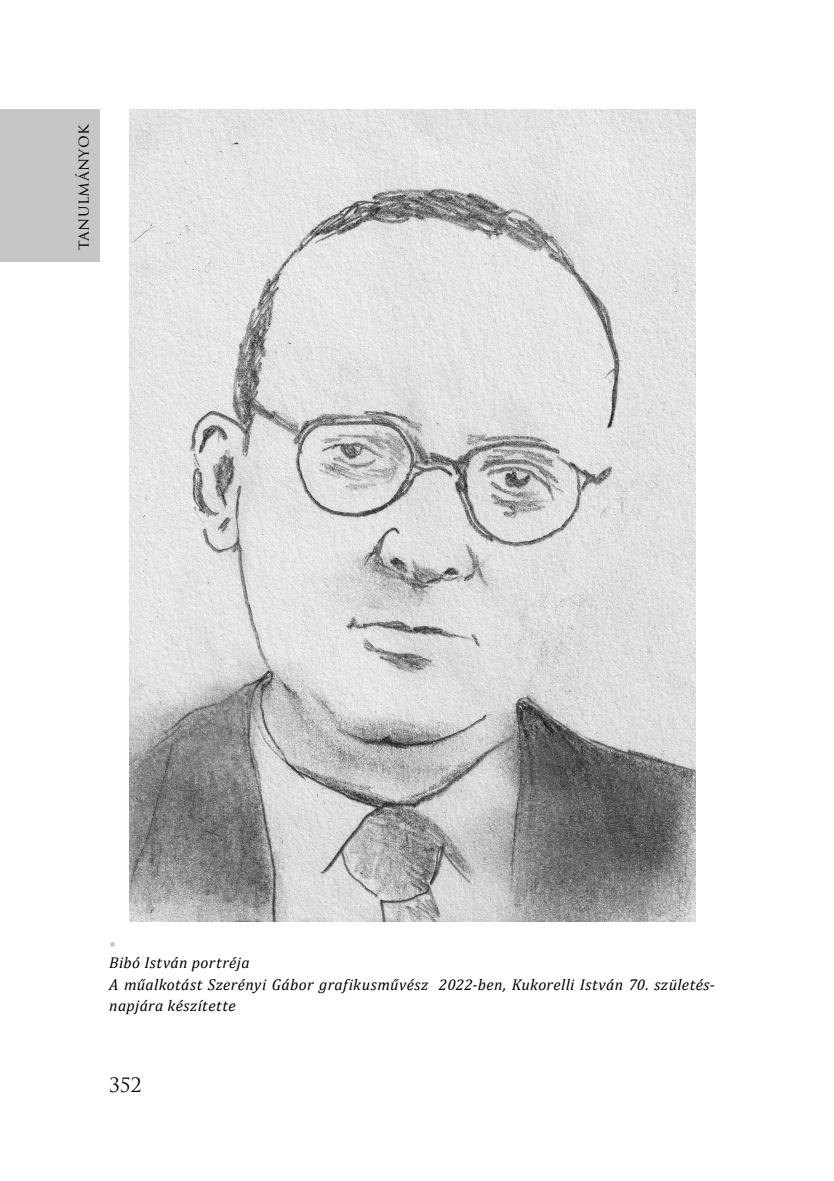
<style>
.page{position:relative;width:834px;height:1181px;background:#fff}
.page>*{position:absolute;margin:0;border:0;box-sizing:border-box;transform-origin:0 0}
.t1{font:19.25px "Trajan Pro 3";color:#000}
.t2{font:italic 15.75px/21.9px "Cambria";letter-spacing:.025em;color:#000}
.t3{font:15.75px "Trajan Pro 3";letter-spacing:.025em;color:#000}
.t4{font:15.75px "Cambria";color:#c6c6c6}
</style>
<div class="page">
<div style="left:0;top:109px;width:99px;height:153px;background:#c6c6c6"></div>
<img style="left:129px;top:109px;width:566px;height:812px">
<p class="t3" style="left:72px;top:250px;width:128px;rotate:-90deg">tanulmányok</p>
<p class="t4" style="left:109px;top:934px;width:8px">•</p>
<p class="t2" style="left:109px;top:950px;width:607px">Bibó István portréja<br>A műalkotást Szerényi Gábor grafikusművész 2022-ben, Kukorelli István 70. születés&shy;napjára készítette</p>
<p class="t1" style="left:109px;top:1071px;width:34px">352</p>
</div>
